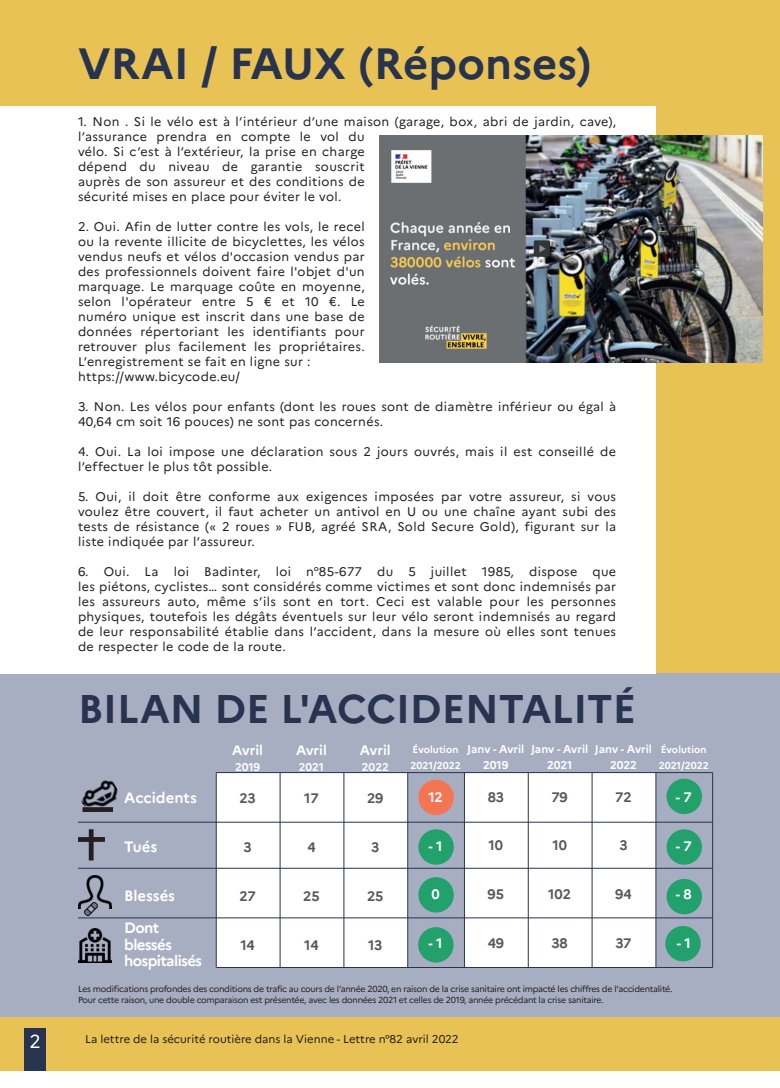
<style>
.page{position:relative;width:780px;height:1088px;background:#fff}
.page>*{position:absolute;margin:0;border:0;box-sizing:border-box;transform-origin:0 0}
.t1{font:700 43.75px "Marianne";color:#27334f}
.t2{font:700 40px "Marianne";color:#27334f}
.t3{font:18.75px "Marianne";color:#fff}
.t4{font:700 15px/16.2px "Marianne";letter-spacing:-.04em;color:#fff}
.t5{font:700 15px/32.5px "Marianne";letter-spacing:-.01em;color:#fff}
.t6{font:700 15px "Marianne";color:#fff}
.t7{font:700 13.75px "Marianne";letter-spacing:-.01em;color:#57585a}
.t8{font:700 13.75px "Marianne";letter-spacing:.005em;color:#fff}
.t9{font:12.5px/15px "Marianne";letter-spacing:.03em;color:#231f20}
.t10{font:11.25px "Marianne";color:#231f20}
.t11{font:700 11.25px/16.2px "Marianne";color:#fff;text-align:center}
.t12{font:700 10px/16.2px "Marianne";color:#fff}
.t13{font:8.75px/11.2px "Marianne";letter-spacing:-.03em;color:#231f20}
</style>
<div class="page">
<div style="left:0;top:0;width:780px;height:1070px;background:#e8c254"></div>
<div style="left:0;top:673px;width:780px;height:344px;background:#a8aec1"></div>
<div style="left:216px;top:772px;width:191px;height:195px;background:#fff"></div>
<div style="left:464px;top:772px;width:192px;height:195px;background:#fff"></div>
<div style="left:665px;top:926px;width:35px;height:35px;background:#23a16c;border-radius:50%"></div>
<div style="left:666px;top:829px;width:36px;height:36px;background:#23a16c;border-radius:50%"></div>
<div style="left:666px;top:879px;width:36px;height:35px;background:#23a16c;border-radius:50%"></div>
<div style="left:666px;top:779px;width:36px;height:35px;background:#23a16c;border-radius:50%"></div>
<div style="left:418px;top:780px;width:36px;height:35px;background:#f37553;border-radius:50%"></div>
<div style="left:418px;top:877px;width:36px;height:35px;background:#23a16c;border-radius:50%"></div>
<div style="left:418px;top:829px;width:36px;height:36px;background:#23a16c;border-radius:50%"></div>
<div style="left:418px;top:927px;width:35px;height:35px;background:#23a16c;border-radius:50%"></div>
<div style="left:25px;top:1028px;width:21px;height:42px;background:#27334f"></div>
<div style="left:0;top:106px;width:656px;height:567px;background:#fff"></div>
<hr style="left:78px;top:822px;width:634px;height:1px;background:#27334f">
<hr style="left:216px;top:772px;width:1px;height:195px;background:#27334f">
<img style="left:81px;top:780px;width:37px;height:27px">
<img style="left:78px;top:875px;width:33px;height:34px">
<img style="left:78px;top:928px;width:33px;height:34px">
<div style="left:89px;top:829px;width:5px;height:31px;background:#231f20"></div>
<div style="left:78px;top:837px;width:27px;height:5px;background:#231f20"></div>
<div style="left:82px;top:807px;width:31px;height:5px;background:#231f20"></div>
<svg style="left:85px;top:902px;width:13px;height:13px"></svg>
<hr style="left:78px;top:868px;width:634px;height:1px;background:#27334f">
<hr style="left:78px;top:918px;width:634px;height:1px;background:#27334f">
<hr style="left:343px;top:772px;width:1px;height:195px;background:#27334f">
<hr style="left:407px;top:772px;width:1px;height:195px;background:#27334f">
<hr style="left:464px;top:772px;width:1px;height:195px;background:#27334f">
<hr style="left:528px;top:772px;width:1px;height:195px;background:#27334f">
<hr style="left:592px;top:772px;width:1px;height:195px;background:#27334f">
<hr style="left:216px;top:772px;width:496px;height:1px;background:#27334f">
<hr style="left:216px;top:967px;width:496px;height:1px;background:#27334f">
<hr style="left:712px;top:772px;width:1px;height:195px;background:#27334f">
<hr style="left:280px;top:772px;width:1px;height:195px;background:#27334f">
<hr style="left:655px;top:772px;width:1px;height:195px;background:#27334f">
<img style="left:379px;top:136px;width:383px;height:226px">
<h1 class="t1" style="left:78px;top:37px;width:515px">VRAI / FAUX (Réponses)</h1>
<p class="t9" style="left:78px;top:114px;width:539px">1. Non . Si le vélo est à l’intérieur d’une maison (garage, box, abri de jardin, cave), l’assurance prendra en compte le vol du<br>vélo. Si c’est à l’extérieur, la prise en charge<br>dépend du niveau de garantie souscrit<br>auprès de son assureur et des conditions de<br>sécurité mises en place pour éviter le vol.</p>
<p class="t9" style="left:78px;top:219px;width:288px">2. Oui. Afin de lutter contre les vols, le recel ou la revente illicite de bicyclettes, les vélos vendus neufs et vélos d'occasion vendus par des professionnels doivent faire l'objet d'un marquage. Le marquage coûte en moyenne, selon l'opérateur entre 5 € et 10 €. Le numéro unique est inscrit dans une base de données répertoriant les identifiants pour retrouver plus facilement les propriétaires.<br>L’enregistrement se fait en ligne sur : https://www.bicycode.eu/</p>
<p class="t9" style="left:78px;top:399px;width:539px">3. Non. Les vélos pour enfants (dont les roues sont de diamètre inférieur ou égal à<br>40,64 cm soit 16 pouces) ne sont pas concernés.</p>
<p class="t9" style="left:78px;top:444px;width:539px">4. Oui. La loi impose une déclaration sous 2 jours ouvrés, mais il est conseillé de l’effectuer le plus tôt possible.</p>
<p class="t9" style="left:78px;top:489px;width:539px;text-align:justify">5. Oui, il doit être conforme aux exigences imposées par votre assureur, si vous voulez être couvert, il faut acheter un antivol en U ou une chaîne ayant subi des tests de résistance (« 2 roues » FUB, agréé SRA, Sold Secure Gold), figurant sur la liste indiquée par l’assureur.</p>
<p class="t9" style="left:78px;top:564px;width:539px;text-align:justify">6. Oui. La loi Badinter, loi n°85-677 du 5 juillet 1985, dispose que les piétons, cyclistes… sont considérés comme victimes et sont donc indemnisés par les assureurs auto, même s’ils sont en tort. Ceci est valable pour les personnes physiques, toutefois les dégâts éventuels sur leur vélo seront indemnisés au regard de leur responsabilité établie dans l’accident, dans la mesure où elles sont tenues de respecter le code de la route.</p>
<h2 class="t2" style="left:78px;top:685px;width:559px">BILAN DE L'ACCIDENTALITÉ</h2>
<p class="t11" style="left:531px;top:740px;width:59px">Janv - Avril<br>2021</p>
<p class="t7" style="left:551px;top:788px;width:18px">79</p>
<p class="t7" style="left:552px;top:837px;width:16px">10</p>
<p class="t7" style="left:548px;top:886px;width:24px">102</p>
<p class="t7" style="left:551px;top:934px;width:18px">38</p>
<p class="t8" style="left:232px;top:741px;width:32px">Avril</p>
<p class="t11" style="left:235px;top:759px;width:27px">2019</p>
<p class="t7" style="left:239px;top:790px;width:18px">23</p>
<p class="t7" style="left:243px;top:839px;width:10px">3</p>
<p class="t7" style="left:239px;top:887px;width:18px">27</p>
<p class="t7" style="left:240px;top:936px;width:16px">14</p>
<p class="t8" style="left:296px;top:741px;width:32px">Avril</p>
<p class="t11" style="left:299px;top:759px;width:27px">2021</p>
<p class="t7" style="left:304px;top:790px;width:16px">17</p>
<p class="t7" style="left:307px;top:839px;width:10px">4</p>
<p class="t7" style="left:303px;top:887px;width:18px">25</p>
<p class="t7" style="left:304px;top:936px;width:16px">14</p>
<p class="t8" style="left:360px;top:741px;width:32px">Avril</p>
<p class="t11" style="left:362px;top:759px;width:28px">2022</p>
<p class="t7" style="left:367px;top:790px;width:18px">29</p>
<p class="t7" style="left:371px;top:839px;width:10px">3</p>
<p class="t7" style="left:367px;top:887px;width:18px">25</p>
<p class="t7" style="left:368px;top:936px;width:16px">13</p>
<p class="t12" style="left:410px;top:741px;width:52px">Évolution<br>2021/2022</p>
<p class="t8" style="left:428px;top:789px;width:16px">12</p>
<p class="t8" style="left:428px;top:837px;width:15px">-1</p>
<p class="t8" style="left:431px;top:886px;width:10px">0</p>
<p class="t8" style="left:428px;top:935px;width:15px">-1</p>
<p class="t12" style="left:658px;top:741px;width:52px">Évolution<br>2021/2022</p>
<p class="t8" style="left:675px;top:789px;width:17px">-7</p>
<p class="t8" style="left:675px;top:837px;width:17px">-7</p>
<p class="t8" style="left:675px;top:886px;width:17px">-8</p>
<p class="t8" style="left:676px;top:935px;width:15px">-1</p>
<p class="t11" style="left:467px;top:740px;width:59px">Janv - Avril<br>2019</p>
<p class="t7" style="left:487px;top:788px;width:18px">83</p>
<p class="t7" style="left:488px;top:837px;width:16px">10</p>
<p class="t7" style="left:487px;top:886px;width:18px">95</p>
<p class="t7" style="left:487px;top:934px;width:18px">49</p>
<p class="t13" style="left:78px;top:983px;width:596px">Les modifications profondes des conditions de trafic au cours de l’année 2020, en raison de la crise sanitaire ont impacté les chiffres de l'accidentalité.<br>Pour cette raison, une double comparaison est présentée, avec les données 2021 et celles de 2019, année précédant la crise sanitaire.</p>
<p class="t11" style="left:595px;top:740px;width:59px">Janv - Avril<br>2022</p>
<p class="t7" style="left:615px;top:788px;width:18px">72</p>
<p class="t7" style="left:619px;top:837px;width:10px">3</p>
<p class="t7" style="left:615px;top:886px;width:18px">94</p>
<p class="t7" style="left:615px;top:934px;width:18px">37</p>
<p class="t6" style="left:124px;top:789px;width:74px">Accidents</p>
<p class="t4" style="left:124px;top:838px;width:35px">Tués</p>
<p class="t5" style="left:124px;top:879px;width:52px">Blessés<br>Dont</p>
<p class="t4" style="left:124px;top:936px;width:80px">blessés hospitalisés</p>
<h3 class="t3" style="left:29px;top:1030px;width:13px">2</h3>
<p class="t10" style="left:85px;top:1032px;width:375px">La lettre de la sécurité routière dans la Vienne - Lettre n°82 avril 2022</p>
</div>
